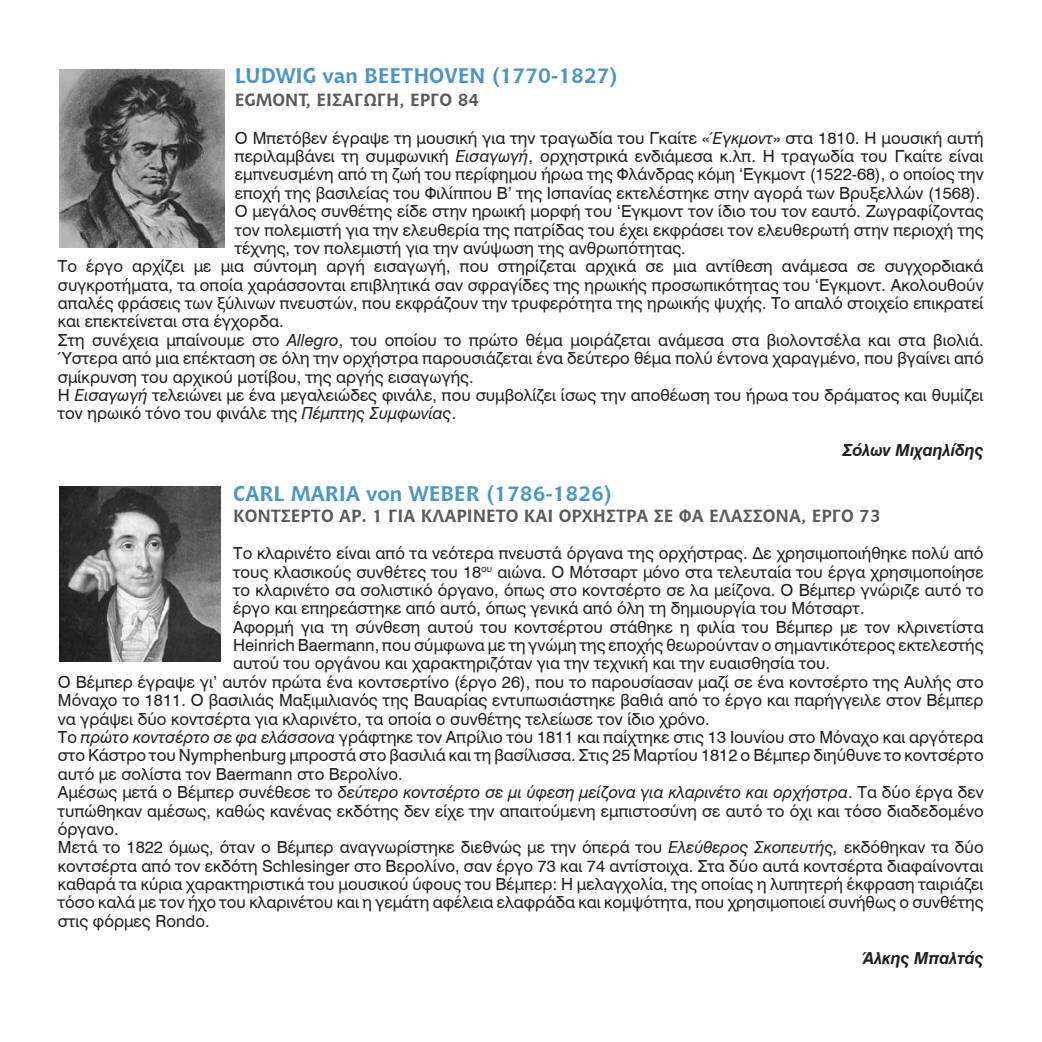
<style>
.page{position:relative;width:1042px;height:1042px;background:#fff}
.page>*{position:absolute;margin:0;border:0;box-sizing:border-box;transform-origin:0 0}
.t1{font:700 21px "Chianti BT";color:#4c95c1}
.t2{font:700 17.5px "Chianti BT";color:#58595b}
.t3{font:16.62px "Swiss 721 BT";color:#231f20}
.t4{font:italic 16.62px "Swiss 721 BT";color:#231f20}
.t5{font:italic 700 16.62px "Swiss 721 BT";color:#231f20}
.s1{font-style:italic}
.s2{font-style:normal}
</style>
<div class="page">
<img style="left:60px;top:69px;width:165px;height:178px">
<img style="left:60px;top:486px;width:160px;height:176px">
<p class="t1" style="left:235px;top:61px;width:384px">LUDWIG van BEETHOVEN (1770-1827)</p>
<p class="t2" style="left:235px;top:87px;width:246px">EGMONT, ΕΙΣΑΓΩΓΗ, ΕΡΓΟ 84</p>
<p class="t3" style="left:235px;top:126px;width:750px">Ο Μπετόβεν έγραψε τη μουσική για την τραγωδία του Γκαίτε «<span class="s1">Έγκμοντ</span>» στα 1810. Η μουσική αυτή</p>
<p class="t3" style="left:235px;top:145px;width:750px">περιλαμβάνει τη συμφωνική <span class="s1">Εισαγωγή</span>, ορχηστρικά ενδιάμεσα κ.λπ. Η τραγωδία του Γκαίτε είναι</p>
<p class="t3" style="left:235px;top:163px;width:750px">εμπνευσμένη από τη ζωή του περίφημου ήρωα της Φλάνδρας κόμη ‘Εγκμοντ (1522-68), ο οποίος την</p>
<p class="t3" style="left:235px;top:181px;width:747px">εποχή της βασιλείας του Φιλίππου Β’ της Ισπανίας εκτελέστηκε στην αγορά των Βρυξελλών (1568).</p>
<p class="t3" style="left:235px;top:200px;width:750px">Ο μεγάλος συνθέτης είδε στην ηρωική μορφή του ‘Εγκμοντ τον ίδιο του τον εαυτό. Ζωγραφίζοντας</p>
<p class="t3" style="left:235px;top:218px;width:750px">τον πολεμιστή για την ελευθερία της πατρίδας του έχει εκφράσει τον ελευθερωτή στην περιοχή της</p>
<p class="t3" style="left:235px;top:237px;width:452px">τέχνης, τον πολεμιστή για την ανύψωση της ανθρωπότητας.</p>
<p class="t3" style="left:58px;top:255px;width:927px">Το έργο αρχίζει με μια σύντομη αργή εισαγωγή, που στηρίζεται αρχικά σε μια αντίθεση ανάμεσα σε συγχορδιακά</p>
<p class="t3" style="left:58px;top:273px;width:927px">συγκροτήματα, τα οποία χαράσσονται επιβλητικά σαν σφραγίδες της ηρωικής προσωπικότητας του ‘Εγκμοντ. Ακολουθούν</p>
<p class="t3" style="left:58px;top:292px;width:927px">απαλές φράσεις των ξύλινων πνευστών, που εκφράζουν την τρυφερότητα της ηρωικής ψυχής. Το απαλό στοιχείο επικρατεί</p>
<p class="t3" style="left:58px;top:310px;width:227px">και επεκτείνεται στα έγχορδα.</p>
<p class="t3" style="left:58px;top:328px;width:927px">Στη συνέχεια μπαίνουμε στο <span class="s1">Allegro</span>, του οποίου το πρώτο θέμα μοιράζεται ανάμεσα στα βιολοντσέλα και στα βιολιά.</p>
<p class="t3" style="left:58px;top:347px;width:927px">Ύστερα από μια επέκταση σε όλη την ορχήστρα παρουσιάζεται ένα δεύτερο θέμα πολύ έντονα χαραγμένο, που βγαίνει από</p>
<p class="t3" style="left:58px;top:365px;width:417px">σμίκρυνση του αρχικού μοτίβου, της αργής εισαγωγής.</p>
<p class="t3" style="left:58px;top:383px;width:927px">Η <span class="s1">Εισαγωγή</span> τελειώνει με ένα μεγαλειώδες φινάλε, που συμβολίζει ίσως την αποθέωση του ήρωα του δράματος και θυμίζει</p>
<p class="t3" style="left:58px;top:402px;width:400px">τον ηρωικό τόνο του φινάλε της <span class="s1">Πέμπτης Συμφωνίας</span>.</p>
<p class="t5" style="left:842px;top:438px;width:142px">Σόλων Μιχαηλίδης</p>
<p class="t1" style="left:233px;top:478px;width:380px">CARL MARIA von WEBER (1786-1826)</p>
<p class="t2" style="left:233px;top:503px;width:649px">ΚΟΝΤΣΕΡΤΟ ΑΡ. 1 ΓΙΑ ΚΛΑΡΙΝΕΤΟ ΚΑΙ ΟΡΧΗΣΤΡΑ ΣΕ ΦΑ ΕΛΑΣΣΟΝΑ, ΕΡΓΟ 73</p>
<p class="t3" style="left:233px;top:542px;width:752px">Το κλαρινέτο είναι από τα νεότερα πνευστά όργανα της ορχήστρας. Δε χρησιμοποιήθηκε πολύ από</p>
<p class="t3" style="left:233px;top:560px;width:752px">τους κλασικούς συνθέτες του 18<sup>ου</sup> αιώνα. Ο Μότσαρτ μόνο στα τελευταία του έργα χρησιμοποίησε</p>
<p class="t3" style="left:233px;top:578px;width:752px">το κλαρινέτο σα σολιστικό όργανο, όπως στο κοντσέρτο σε λα μείζονα. Ο Βέμπερ γνώριζε αυτό το</p>
<p class="t3" style="left:233px;top:597px;width:633px">έργο και επηρεάστηκε από αυτό, όπως γενικά από όλη τη δημιουργία του Μότσαρτ.</p>
<p class="t3" style="left:233px;top:615px;width:752px">Αφορμή για τη σύνθεση αυτού του κοντσέρτου στάθηκε η φιλία του Βέμπερ με τον κλρινετίστα</p>
<p class="t3" style="left:233px;top:634px;width:752px">Heinrich Baermann, που σύμφωνα με τη γνώμη της εποχής θεωρούνταν ο σημαντικότερος εκτελεστής</p>
<p class="t3" style="left:233px;top:652px;width:598px">αυτού του οργάνου και χαρακτηριζόταν για την τεχνική και την ευαισθησία του.</p>
<p class="t3" style="left:58px;top:670px;width:927px">Ο Βέμπερ έγραψε γι’ αυτόν πρώτα ένα κοντσερτίνο (έργο 26), που το παρουσίασαν μαζί σε ένα κοντσέρτο της Αυλής στο</p>
<p class="t3" style="left:58px;top:689px;width:927px">Μόναχο το 1811. Ο βασιλιάς Μαξιμιλιανός της Βαυαρίας εντυπωσιάστηκε βαθιά από το έργο και παρήγγειλε στον Βέμπερ</p>
<p class="t3" style="left:58px;top:707px;width:653px">να γράψει δύο κοντσέρτα για κλαρινέτο, τα οποία ο συνθέτης τελείωσε τον ίδιο χρόνο.</p>
<p class="t3" style="left:58px;top:725px;width:927px">Το <span class="s1">πρώτο κοντσέρτο σε φα ελάσσονα</span> γράφτηκε τον Απρίλιο του 1811 και παίχτηκε στις 13 Ιουνίου στο Μόναχο και αργότερα</p>
<p class="t3" style="left:58px;top:744px;width:927px">στο Κάστρο του Nymphenburg μπροστά στο βασιλιά και τη βασίλισσα. Στις 25 Μαρτίου 1812 ο Βέμπερ διηύθυνε το κοντσέρτο</p>
<p class="t3" style="left:58px;top:762px;width:346px">αυτό με σολίστα τον Baermann στο Βερολίνο.</p>
<p class="t4" style="left:58px;top:781px;width:927px"><span class="s2">Αμέσως μετά ο Βέμπερ συνέθεσε το</span> δεύτερο κοντσέρτο σε μι ύφεση μείζονα για κλαρινέτο και ορχήστρα<span class="s2">. Τα δύο έργα δεν</span></p>
<p class="t3" style="left:58px;top:799px;width:927px">τυπώθηκαν αμέσως, καθώς κανένας εκδότης δεν είχε την απαιτούμενη εμπιστοσύνη σε αυτό το όχι και τόσο διαδεδομένο</p>
<p class="t3" style="left:58px;top:817px;width:62px">όργανο.</p>
<p class="t3" style="left:58px;top:836px;width:927px">Μετά το 1822 όμως, όταν ο Βέμπερ αναγνωρίστηκε διεθνώς με την όπερά του <span class="s1">Ελεύθερος Σκοπευτής,</span> εκδόθηκαν τα δύο</p>
<p class="t3" style="left:58px;top:854px;width:927px">κοντσέρτα από τον εκδότη Schlesinger στο Βερολίνο, σαν έργο 73 και 74 αντίστοιχα. Στα δύο αυτά κοντσέρτα διαφαίνονται</p>
<p class="t3" style="left:58px;top:872px;width:927px">καθαρά τα κύρια χαρακτηριστικά του μουσικού ύφους του Βέμπερ: Η μελαγχολία, της οποίας η λυπητερή έκφραση ταιριάζει</p>
<p class="t3" style="left:58px;top:891px;width:927px">τόσο καλά με τον ήχο του κλαρινέτου και η γεμάτη αφέλεια ελαφράδα και κομψότητα, που χρησιμοποιεί συνήθως ο συνθέτης</p>
<p class="t3" style="left:58px;top:909px;width:153px">στις φόρμες Rondo.</p>
<p class="t5" style="left:863px;top:946px;width:122px">Άλκης Mπαλτάς</p>
</div>
